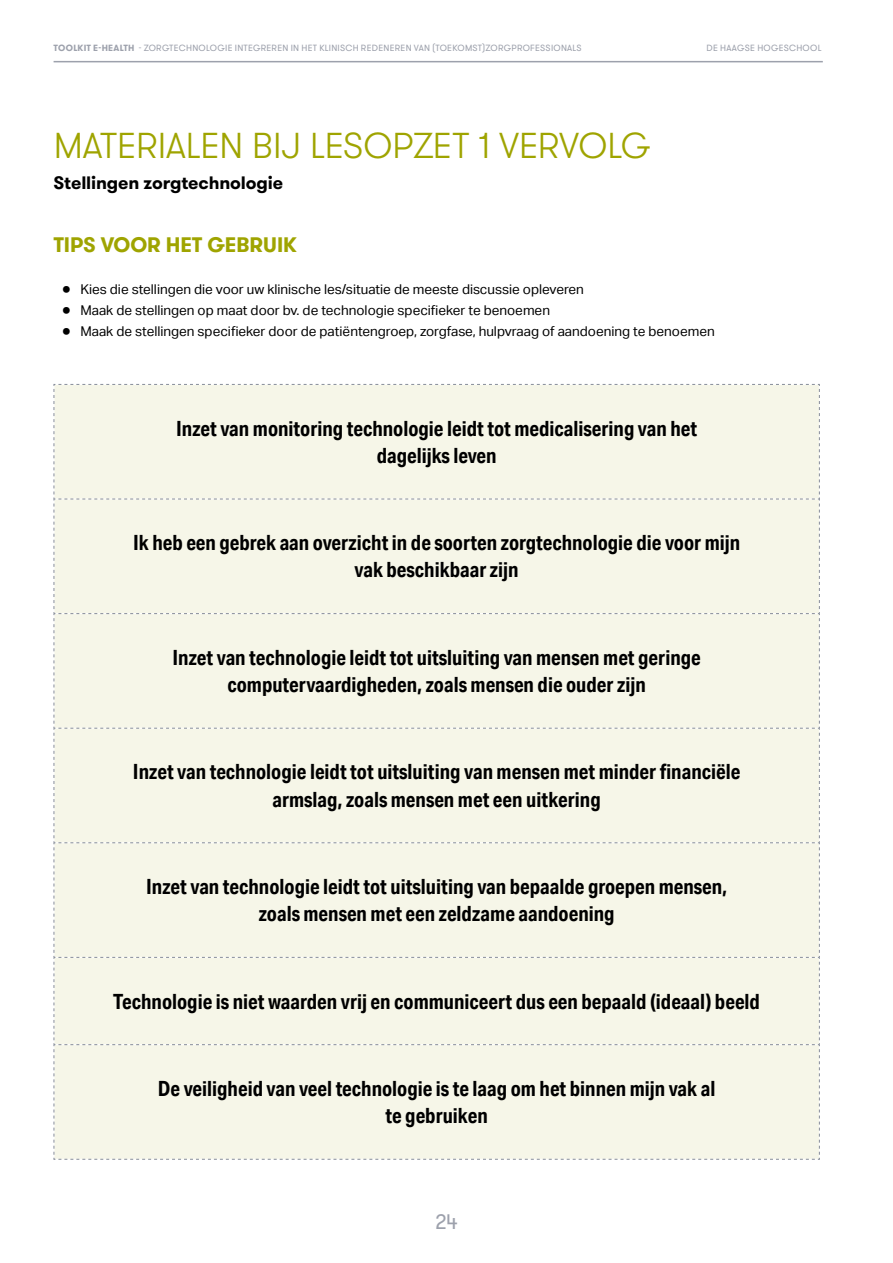
<style>
.page{position:relative;width:893px;height:1263px;background:#fff}
.page>*{position:absolute;margin:0;border:0;box-sizing:border-box;transform-origin:0 0}
.headline_3{font:300 36px "GT Walsheim Pro";letter-spacing:-.005em;color:#9fa400}
.tabel_tekst_9_pt{font:700 21px/27.3px "Aktiv Grotesk Cd";color:#000;text-align:center}
.subhead_1{font:700 21px "GT Walsheim Pro";letter-spacing:-.005em;color:#9fa400}
.t1{font:21px "GT Walsheim Pro";color:#9da1ac}
.subhead_2{font:700 18px "GT Walsheim Pro";letter-spacing:-.005em;color:#000}
.t2{font:13.5px "Aktiv Grotesk";color:#000}
.t3{font:9px "GT Walsheim Pro";letter-spacing:.03em;color:#9da1ac}
.s1{font-weight:700}
</style>
<div class="page">
<hr style="left:54px;top:61px;width:769px;height:1px;background:#9da1ac">
<div style="left:53px;top:384px;width:767px;height:776px;background:#f6f6e8"></div>
<p class="t3" style="left:54px;top:43px;width:530px"><span class="s1">TOOLKIT E-HEALTH</span> - ZORGTECHNOLOGIE INTEGREREN IN HET KLINISCH REDENEREN VAN (TOEKOMST)ZORGPROFESSIONALS</p>
<p class="headline_3" style="left:54px;top:123px;width:598px">MATERIALEN BIJ LESOPZET 1 VERVOLG</p>
<p class="subhead_2" style="left:54px;top:171px;width:231px">Stellingen zorgtechnologie</p>
<p class="t3" style="left:706px;top:43px;width:117px">DE HAAGSE HOGESCHOOL</p>
<p class="subhead_1" style="left:54px;top:231px;width:245px">TIPS VOOR HET GEBRUIK</p>
<p class="t2" style="left:63px;top:281px;width:523px">● Kies die stellingen die voor uw klinische les/situatie de meeste discussie opleveren</p>
<p class="t2" style="left:63px;top:302px;width:489px">● Maak de stellingen op maat door bv. de technologie specifieker te benoemen</p>
<p class="t2" style="left:63px;top:323px;width:654px">● Maak de stellingen specifieker door de patiëntengroep, zorgfase, hulpvraag of aandoening te benoemen</p>
<p class="tabel_tekst_9_pt" style="left:176px;top:414px;width:522px">Inzet van monitoring technologie leidt tot medicalisering van het dagelijks leven</p>
<p class="tabel_tekst_9_pt" style="left:133px;top:529px;width:609px">Ik heb een gebrek aan overzicht in de soorten zorgtechnologie die voor mijn vak beschikbaar zijn</p>
<p class="tabel_tekst_9_pt" style="left:173px;top:643px;width:530px">Inzet van technologie leidt tot uitsluiting van mensen met geringe computervaardigheden, zoals mensen die ouder zijn</p>
<p class="tabel_tekst_9_pt" style="left:133px;top:758px;width:609px">Inzet van technologie leidt tot uitsluiting van mensen met minder financiële armslag, zoals mensen met een uitkering</p>
<p class="tabel_tekst_9_pt" style="left:146px;top:872px;width:582px">Inzet van technologie leidt tot uitsluiting van bepaalde groepen mensen, zoals mensen met een zeldzame aandoening</p>
<p class="tabel_tekst_9_pt" style="left:113px;top:987px;width:648px">Technologie is niet waarden vrij en communiceert dus een bepaald (ideaal) beeld</p>
<p class="tabel_tekst_9_pt" style="left:158px;top:1074px;width:559px">De veiligheid van veel technologie is te laag om het binnen mijn vak al</p>
<p class="tabel_tekst_9_pt" style="left:385px;top:1102px;width:104px">te gebruiken</p>
<p class="t1" style="left:435px;top:1208px;width:24px">24</p>
</div>
